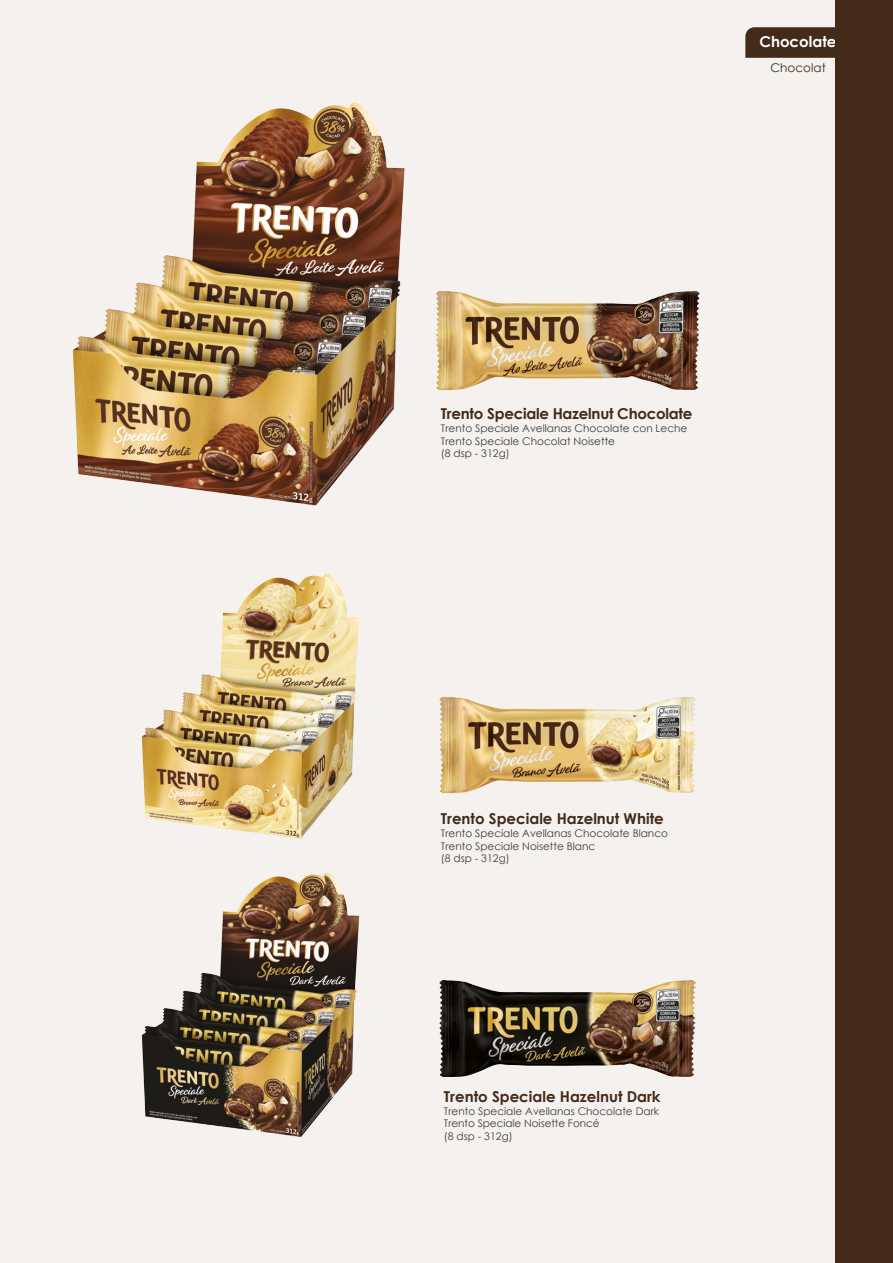
<style>
.page{position:relative;width:893px;height:1263px;background:#f4f1ee}
.page>*{position:absolute;margin:0;border:0;box-sizing:border-box;transform-origin:0 0}
.t1{font:700 15px "Century Gothic";color:#432a19}
.t2{font:700 15px "Century Gothic";color:#fff}
.t3{font:12px "Century Gothic";color:#432a19}
.t4{font:10.5px/12.6px "Century Gothic";color:#3d3d3c}
</style>
<div class="page">
<svg style="left:745px;top:27px;width:91px;height:31px;background:#472e1e"></svg>
<div style="left:836px;top:0;width:57px;height:1263px;background:#432a19"></div>
<img style="left:487px;top:291px;width:213px;height:99px">
<img style="left:141px;top:574px;width:218px;height:250px">
<img style="left:439px;top:697px;width:257px;height:97px">
<img style="left:72px;top:102px;width:415px;height:404px">
<img style="left:439px;top:981px;width:257px;height:95px">
<img style="left:141px;top:824px;width:219px;height:313px">
<p class="t2" style="left:759px;top:30px;width:79px">Chocolate</p>
<p class="t3" style="left:770px;top:60px;width:57px">Chocolat</p>
<p class="t1" style="left:441px;top:403px;width:253px">Trento Speciale Hazelnut Chocolate</p>
<p class="t4" style="left:441px;top:422px;width:248px">Trento Speciale Avellanas Chocolate con Leche<br>Trento Speciale Chocolat Noisette<br>(8 dsp - 312g)</p>
<p class="t1" style="left:441px;top:807px;width:224px">Trento Speciale Hazelnut White</p>
<p class="t4" style="left:441px;top:827px;width:229px">Trento Speciale Avellanas Chocolate Blanco<br>Trento Speciale Noisette Blanc<br>(8 dsp - 312g)</p>
<p class="t1" style="left:444px;top:1085px;width:218px">Trento Speciale Hazelnut Dark</p>
<p class="t4" style="left:444px;top:1104px;width:217px">Trento Speciale Avellanas Chocolate Dark<br>Trento Speciale Noisette Foncé<br>(8 dsp - 312g)</p>
</div>
